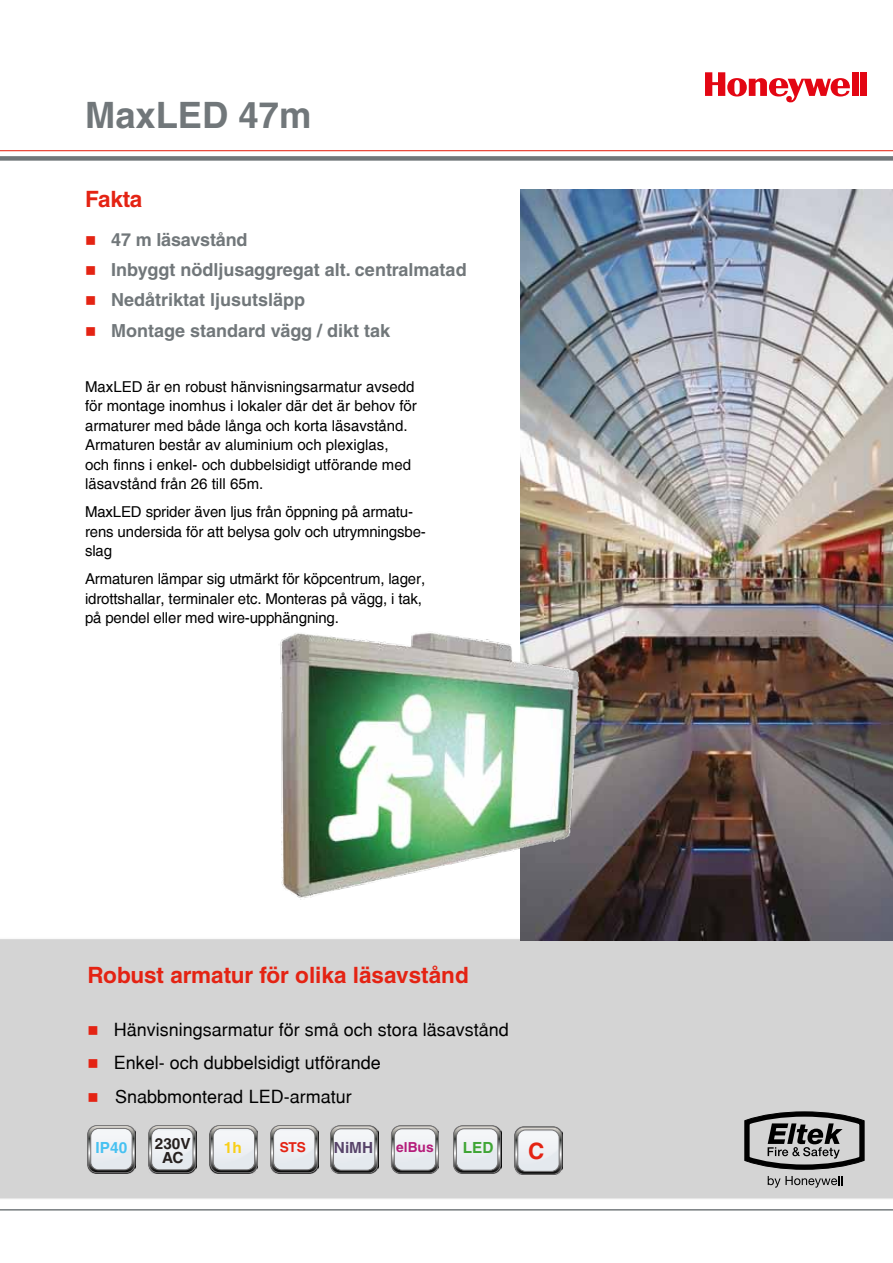
<style>
.page{position:relative;width:893px;height:1263px;background:#fff}
.page>*{position:absolute;margin:0;border:0;box-sizing:border-box;transform-origin:0 0}
.t1{font:700 36.3px "Helvetica LT Std";color:#71777a}
.t2{font:700 22.5px "Helvetica LT Std";color:#e42313}
.t3{font:700 18px "Helvetica LT Std";color:#71777a}
.t4{font:18px "Helvetic";color:#000}
.t5{font:700 15.3px/14.9px "Helvetica LT Std";color:#26201f;text-align:center}
.t6{font:700 15.3px "Helvetica LT Std";color:#47c1f1}
.t7{font:700 15.3px "Helvetica LT Std";color:#58446a}
.t8{font:700 15.3px "Helvetica LT Std";color:#3fa535}
.t9{font:700 15.3px "Helvetica LT Std";color:#f9cf18}
.t10{font:15px/19.5px "Helvetica";color:#000}
.t11{font:700 13.8px "Helvetica LT Std";color:#b51d7b}
.t12{font:700 13.65px "Helvetica LT Std";color:#e42313}
.s1{color:#e42313}
</style>
<div class="page">
<hr style="left:0;top:150px;width:893px;height:1px;background:#e42313">
<div style="left:0;top:156px;width:893px;height:5px;background:#71777a"></div>
<div style="left:852px;top:72px;width:6px;height:24px;background:#e30613"></div>
<div style="left:860px;top:72px;width:7px;height:24px;background:#e30613"></div>
<svg style="left:705px;top:72px;width:145px;height:30px"></svg>
<div style="left:0;top:939px;width:893px;height:260px;background:#d4d4d4"></div>
<svg style="left:744px;top:1111px;width:120px;height:59px;background:#848484"></svg>
<svg style="left:768px;top:1176px;width:74px;height:11px"></svg>
<hr style="left:0;top:1209px;width:893px;height:1px;background:#71777a">
<hr style="left:776px;top:1056px;width:41px;height:1px;background:#d4d4d4">
<img style="left:520px;top:190px;width:373px;height:751px">
<img style="left:148px;top:1125px;width:1px;height:48px">
<svg style="left:149px;top:1125px;width:47px;height:48px"></svg>
<img style="left:210px;top:1173px;width:48px;height:1px">
<img style="left:257px;top:1125px;width:1px;height:48px">
<svg style="left:210px;top:1125px;width:47px;height:48px"></svg>
<img style="left:270px;top:1125px;width:1px;height:48px">
<svg style="left:271px;top:1125px;width:47px;height:48px"></svg>
<img style="left:330px;top:1125px;width:48px;height:1px">
<img style="left:330px;top:1126px;width:48px;height:48px">
<svg style="left:331px;top:1126px;width:47px;height:47px"></svg>
<img style="left:391px;top:1173px;width:48px;height:1px">
<svg style="left:391px;top:1126px;width:48px;height:47px"></svg>
<img style="left:453px;top:1173px;width:48px;height:1px">
<svg style="left:453px;top:1126px;width:48px;height:47px"></svg>
<img style="left:135px;top:1125px;width:1px;height:48px">
<svg style="left:88px;top:1125px;width:47px;height:48px"></svg>
<img style="left:280px;top:608px;width:328px;height:310px">
<img style="left:514px;top:1127px;width:48px;height:48px">
<svg style="left:515px;top:1127px;width:47px;height:47px"></svg>
<h1 class="t1" style="left:85px;top:93px;width:228px">MaxLED 47m</h1>
<h2 class="t2" style="left:85px;top:185px;width:59px">Fakta</h2>
<p class="t3" style="left:85px;top:229px;width:164px"><span class="s1">■</span> 47 m läsavstånd</p>
<p class="t3" style="left:85px;top:259px;width:383px"><span class="s1">■</span> Inbyggt nödljusaggregat alt. centralmatad</p>
<p class="t3" style="left:85px;top:289px;width:221px"><span class="s1">■</span> Nedåtriktat ljusutsläpp</p>
<p class="t3" style="left:85px;top:319px;width:307px"><span class="s1">■</span> Montage standard vägg / dikt tak</p>
<p class="t10" style="left:85px;top:377px;width:333px">MaxLED är en robust hänvisningsarmatur avsedd för montage inomhus i lokaler där det är behov för armaturer med både långa och korta läsavstånd.<br>Armaturen består av aluminium och plexiglas,<br>och finns i enkel- och dubbelsidigt utförande med läsavstånd från 26 till 65m.</p>
<p class="t10" style="left:85px;top:503px;width:342px">MaxLED sprider även ljus från öppning på armatu&shy;rens undersida för att belysa golv och utrymningsbe&shy;slag</p>
<p class="t10" style="left:85px;top:570px;width:342px">Armaturen lämpar sig utmärkt för köpcentrum, lager, idrottshallar, terminaler etc. Monteras på vägg, i tak, på pendel eller med wire-upphängning.</p>
<h2 class="t2" style="left:88px;top:961px;width:383px">Robust armatur för olika läsavstånd</h2>
<p class="t4" style="left:88px;top:1019px;width:423px"><span class="s1">■</span> Hänvisningsarmatur för små och stora läsavstånd</p>
<p class="t4" style="left:88px;top:1052px;width:295px"><span class="s1">■</span> Enkel- och dubbelsidigt utförande</p>
<p class="t4" style="left:88px;top:1085px;width:266px"><span class="s1">■</span> Snabbmonterad LED-armatur</p>
<p class="t5" style="left:155px;top:1135px;width:37px">230V<br>AC</p>
<p class="t6" style="left:96px;top:1138px;width:33px">IP40</p>
<p class="t9" style="left:224px;top:1138px;width:19px">1h</p>
<p class="t12" style="left:280px;top:1139px;width:28px">STS</p>
<p class="t7" style="left:334px;top:1138px;width:41px">NiMH</p>
<p class="t11" style="left:396px;top:1139px;width:39px">elBus</p>
<p class="t8" style="left:463px;top:1138px;width:32px">LED</p>
<h2 class="t2" style="left:528px;top:1137px;width:18px">C</h2>
</div>
